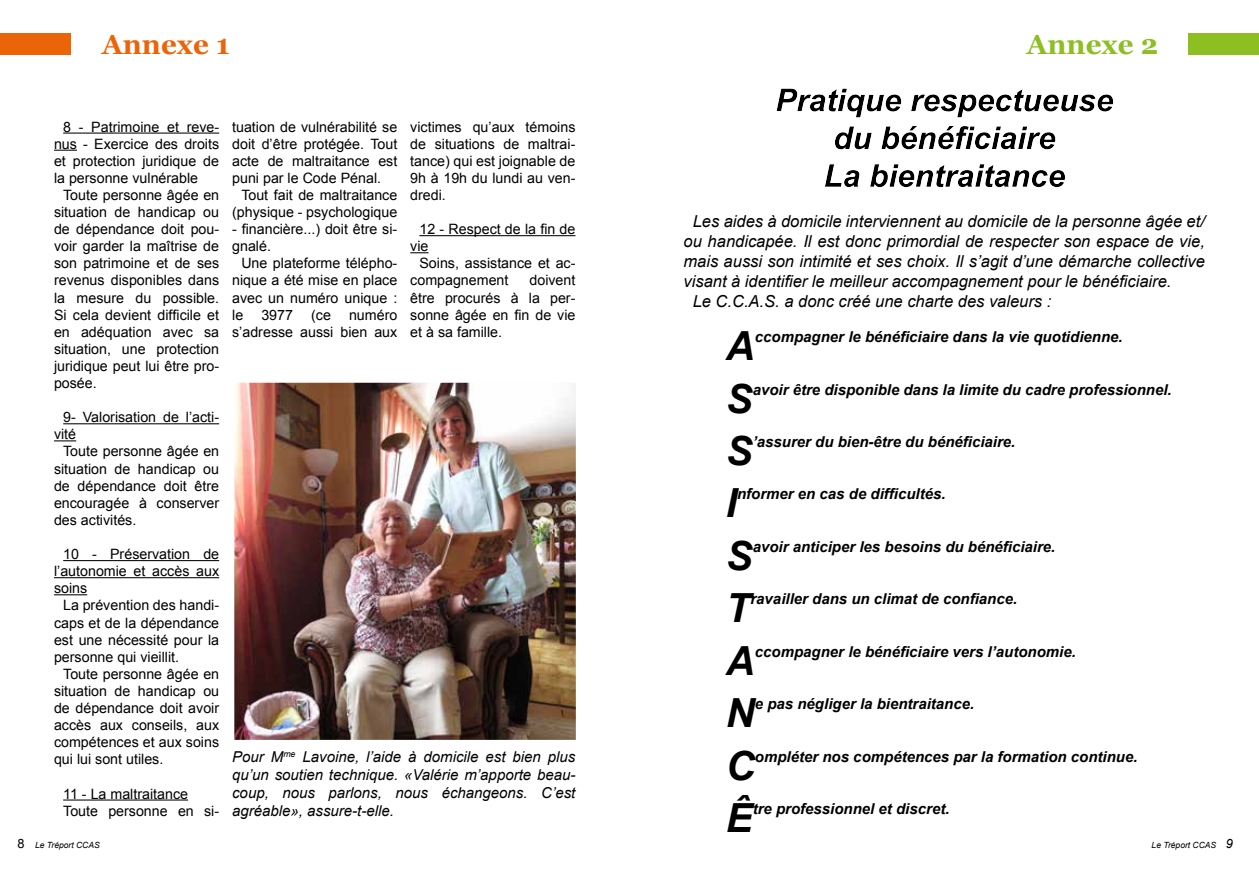
<style>
.page{position:relative;width:1259px;height:893px;background:#fff}
.page>*{position:absolute;margin:0;border:0;box-sizing:border-box;transform-origin:0 0}
.t1{font:italic 700 40.2px "Arial";color:#000}
.t2{font:700 27.75px "Georgia";color:#ec6408}
.t3{font:700 27.75px "Georgia";color:#8dbe22}
.t4{font:italic 16.5px "Arial";color:#000}
.t5{font:italic 700 15px "Arial";color:#000}
.t6{font:italic 15px/18px "Arial";color:#000;text-align:justify}
.t7{font:14.25px/17.1px "Arial";color:#000;text-align:justify}
.t8{font:italic 8.55px "Arial";color:#000}
.s1{font-style:normal;font-size:12.75px}
.s2{font-size:12.75px}
</style>
<div class="page">
<hr style="left:63px;top:133px;width:156px;height:1px;background:#000">
<svg style="left:54px;top:150px;width:23px;height:1px"></svg>
<hr style="left:63px;top:423px;width:156px;height:1px;background:#000">
<svg style="left:54px;top:440px;width:22px;height:1px"></svg>
<hr style="left:63px;top:560px;width:156px;height:1px;background:#000">
<hr style="left:54px;top:577px;width:165px;height:1px;background:#000">
<hr style="left:54px;top:594px;width:33px;height:1px;background:#000">
<hr style="left:63px;top:799px;width:125px;height:1px;background:#000">
<hr style="left:419px;top:235px;width:156px;height:1px;background:#000">
<svg style="left:410px;top:252px;width:18px;height:1px"></svg>
<div style="left:762px;top:78px;width:366px;height:128px;background:#000;opacity:.5"></div>
<img style="left:235px;top:384px;width:340px;height:355px">
<div style="left:232px;top:381px;width:346px;height:361px;border:2px solid #fff"></div>
<div style="left:0;top:33px;width:71px;height:21px;background:#ec6408"></div>
<div style="left:1188px;top:33px;width:71px;height:21px;background:#8dbe22"></div>
<h2 class="t2" style="left:102px;top:23px;width:129px">Annexe 1</h2>
<p class="t7" style="left:54px;top:118px;width:167px;text-indent:9px">8 - Patrimoine et reve&shy;nus - Exercice des droits et protection juridique de la personne vulnérable</p>
<p class="t7" style="left:54px;top:187px;width:167px;text-indent:9px">Toute personne âgée en situation de handicap ou de dépendance doit pou&shy;voir garder la maîtrise de son patrimoine et de ses revenus disponibles dans la mesure du possible.<br>Si cela devient difficile et en adéquation avec sa situation, une protection juridique peut lui être pro&shy;posée.</p>
<p class="t7" style="left:54px;top:409px;width:167px;text-indent:9px">9- Valorisation de l’acti&shy;vité</p>
<p class="t7" style="left:54px;top:443px;width:167px;text-indent:9px">Toute personne âgée en situation de handicap ou de dépendance doit être encouragée à conserver des activités.</p>
<p class="t7" style="left:54px;top:546px;width:167px;text-indent:9px">10 - Préservation de l’autonomie et accès aux soins</p>
<p class="t7" style="left:54px;top:597px;width:167px;text-indent:9px">La prévention des handi&shy;caps et de la dépendance est une nécessité pour la personne qui vieillit.</p>
<p class="t7" style="left:54px;top:665px;width:167px;text-indent:9px">Toute personne âgée en situation de handicap ou de dépendance doit avoir accès aux conseils, aux compétences et aux soins qui lui sont utiles.</p>
<p class="t7" style="left:63px;top:785px;width:157px">11 - La maltraitance<br>Toute personne en si-</p>
<p class="t7" style="left:232px;top:118px;width:167px">tuation de vulnérabilité se doit d’être protégée. Tout acte de maltraitance est puni par le Code Pénal.</p>
<p class="t7" style="left:232px;top:187px;width:167px;text-align:right">Tout fait de maltraitance (physique - psychologique</p>
<p class="t7" style="left:232px;top:221px;width:167px">- financière...) doit être si&shy;gnalé.</p>
<p class="t7" style="left:232px;top:255px;width:167px;text-indent:9px">Une plateforme télépho&shy;nique a été mise en place avec un numéro unique : le</p>
<p class="t7" style="left:261px;top:306px;width:33px">3977</p>
<p class="t7" style="left:311px;top:306px;width:21px">(ce</p>
<p class="t7" style="left:232px;top:306px;width:167px;text-align:right">numéro<br>s’adresse aussi bien aux</p>
<p class="t7" style="left:410px;top:118px;width:167px">victimes qu’aux témoins de situations de maltrai&shy;tance) qui est joignable de 9h à 19h du lundi au ven&shy;dredi.</p>
<p class="t7" style="left:410px;top:221px;width:167px;text-indent:9px">12 - Respect de la fin de vie</p>
<p class="t7" style="left:410px;top:255px;width:167px;text-indent:9px">Soins, assistance et ac&shy;compagnement</p>
<p class="t7" style="left:410px;top:272px;width:167px;text-indent:119px">doivent être procurés à la per&shy;sonne âgée en fin de vie et à sa famille.</p>
<p class="t6" style="left:232px;top:748px;width:345px">Pour M<sup>me</sup> Lavoine, l’aide à domicile est bien plus qu’un soutien technique. «Valérie m’apporte beau&shy;coup, nous parlons, nous échangeons. C’est agréable», assure-t-elle.</p>
<h2 class="t3" style="left:1026px;top:23px;width:133px">Annexe 2</h2>
<p class="t4" style="left:692px;top:211px;width:514px">Les aides à domicile interviennent au domicile de la personne âgée et/</p>
<p class="t4" style="left:683px;top:231px;width:523px">ou handicapée. Il est donc primordial de respecter son espace de vie,</p>
<p class="t4" style="left:683px;top:250px;width:523px">mais aussi son intimité et ses choix. Il s’agit d’une démarche collective</p>
<p class="t4" style="left:683px;top:270px;width:489px">visant à identifier le meilleur accompagnement pour le bénéficiaire.</p>
<p class="t4" style="left:692px;top:290px;width:360px">Le C.C.A.S. a donc créé une charte des valeurs :</p>
<h1 class="t1" style="left:726px;top:319px;width:30px">A</h1>
<p class="t5" style="left:755px;top:327px;width:369px">ccompagner le bénéficiaire dans la vie quotidienne.</p>
<h1 class="t1" style="left:726px;top:372px;width:28px">S</h1>
<p class="t5" style="left:752px;top:379px;width:420px">avoir être disponible dans la limite du cadre professionnel.</p>
<h1 class="t1" style="left:726px;top:424px;width:28px">S</h1>
<p class="t5" style="left:752px;top:432px;width:264px">’assurer du bien-être du bénéficiaire.</p>
<h1 class="t1" style="left:726px;top:476px;width:13px">I</h1>
<p class="t5" style="left:737px;top:484px;width:210px">nformer en cas de difficultés.</p>
<h1 class="t1" style="left:726px;top:529px;width:28px">S</h1>
<p class="t5" style="left:752px;top:537px;width:304px">avoir anticiper les besoins du bénéficiaire.</p>
<p class="t5" style="left:750px;top:589px;width:268px">ravailler dans un climat de confiance.</p>
<h1 class="t1" style="left:726px;top:581px;width:26px">T</h1>
<h1 class="t1" style="left:726px;top:634px;width:30px">A</h1>
<p class="t5" style="left:755px;top:642px;width:322px">ccompagner le bénéficiaire vers l’autonomie.</p>
<h1 class="t1" style="left:726px;top:686px;width:30px">N</h1>
<p class="t5" style="left:755px;top:694px;width:221px">e pas négliger la bientraitance.</p>
<h1 class="t1" style="left:726px;top:739px;width:30px">C</h1>
<p class="t5" style="left:755px;top:746px;width:384px">ompléter nos compétences par la formation continue.</p>
<h1 class="t1" style="left:726px;top:791px;width:28px">Ê</h1>
<p class="t5" style="left:752px;top:799px;width:198px">tre professionnel et discret.</p>
<p class="t8" style="left:17px;top:840px;width:84px"><span class="s1">8</span> Le Tréport CCAS</p>
<p class="t8" style="left:1151px;top:840px;width:83px">Le Tréport CCAS <span class="s2">9</span></p>
</div>
